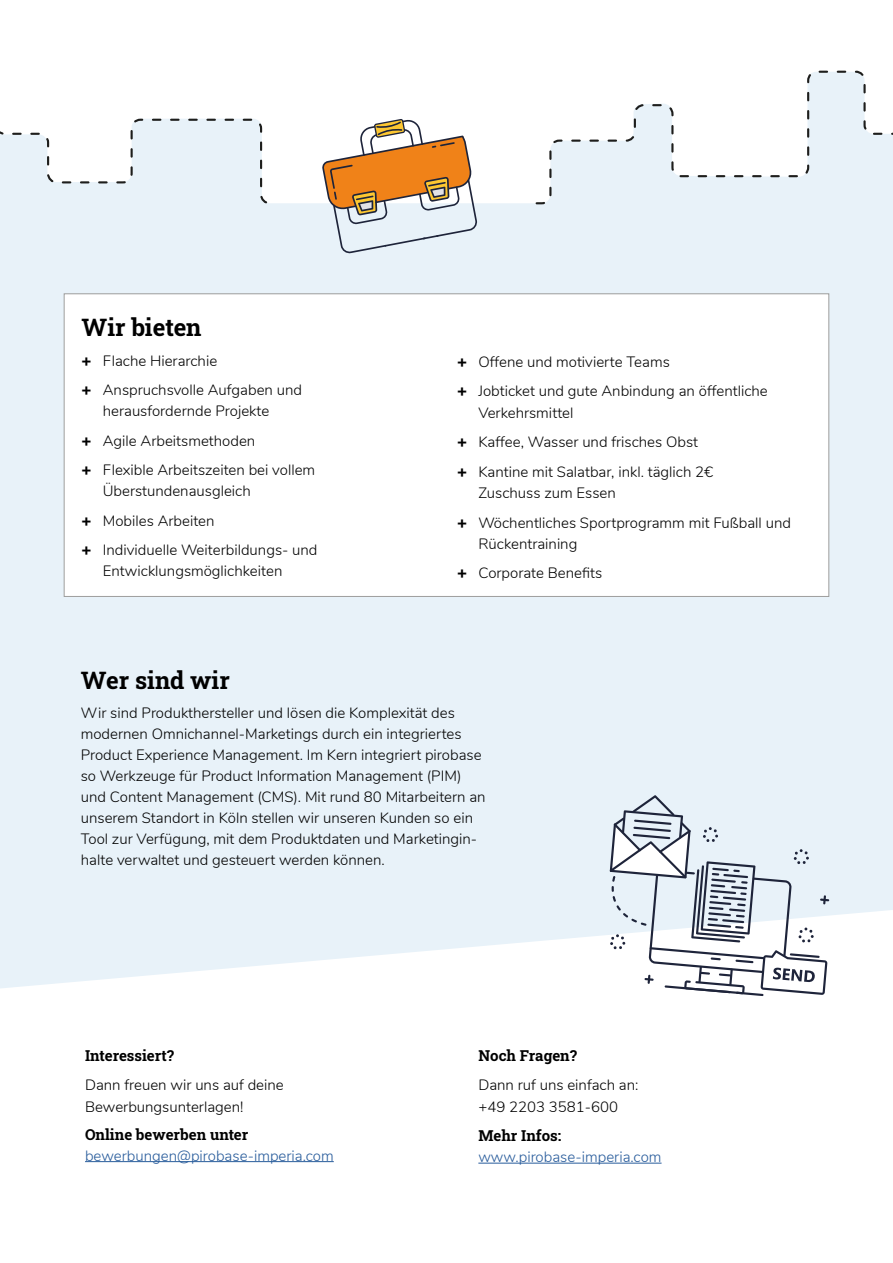
<style>
.page{position:relative;width:893px;height:1263px;background:#fff}
.page>*{position:absolute;margin:0;border:0;box-sizing:border-box;transform-origin:0 0}
.t1{font:24px "Roboto Slab";color:#000}
.t2{font:300 15px/29.5px "Nunito";color:#000}
.t3{font:300 15px "Nunito";color:#275b9b}
.t4{font:15px "Roboto Slab";color:#000}
.s1{font-family:"Avenir Next";font-weight:700}
</style>
<div class="page">
<div style="left:0;top:343px;width:893px;height:645px;background:#e8f2f9"></div>
<div style="left:0;top:203px;width:893px;height:140px;background:#e8f2f9"></div>
<svg style="left:534px;top:70px;width:359px;height:135px"></svg>
<svg style="left:0;top:118px;width:278px;height:87px"></svg>
<svg style="left:322px;top:119px;width:156px;height:135px"></svg>
<div style="left:64px;top:294px;width:765px;height:302px;background:#fff"></div>
<svg style="left:610px;top:795px;width:219px;height:201px"></svg>
<hr style="left:85px;top:1161px;width:249px;height:1px;background:#275b9b">
<hr style="left:478px;top:1163px;width:184px;height:1px;background:#275b9b">
<h1 class="t1" style="left:82px;top:311px;width:122px">Wir bieten</h1>
<p class="t2" style="left:82px;top:345px;width:222px"><span class="s1">+</span> Flache Hierarchie<br><span class="s1">+</span> Anspruchsvolle Aufgaben und</p>
<p class="t2" style="left:82px;top:395px;width:235px;text-indent:21px">herausfordernde Projekte<br><span class="s1">+</span> Agile Arbeitsmethoden<br><span class="s1">+</span> Flexible Arbeitszeiten bei vollem</p>
<p class="t2" style="left:82px;top:475px;width:238px;text-indent:21px">Überstundenausgleich<br><span class="s1">+</span> Mobiles Arbeiten<br><span class="s1">+</span> Individuelle Weiterbildungs- und</p>
<p class="t2" style="left:103px;top:556px;width:181px">Entwicklungsmöglichkeiten</p>
<p class="t2" style="left:457px;top:346px;width:312px"><span class="s1">+</span> Offene und motivierte Teams<br><span class="s1">+</span> Jobticket und gute Anbindung an öffentliche</p>
<p class="t2" style="left:457px;top:397px;width:258px;text-indent:21px">Verkehrsmittel<br><span class="s1">+</span> Kaffee, Wasser und frisches Obst<br><span class="s1">+</span> Kantine mit Salatbar, inkl. täglich 2€</p>
<p class="t2" style="left:457px;top:477px;width:335px;text-indent:21px">Zuschuss zum Essen<br><span class="s1">+</span> Wöchentliches Sportprogramm mit Fußball und</p>
<p class="t2" style="left:457px;top:528px;width:147px;text-align:center">Rückentraining<br><span class="s1">+</span> Corporate Benefits</p>
<h1 class="t1" style="left:81px;top:663px;width:150px">Wer sind wir</h1>
<p class="t2" style="left:81px;top:701px;width:406px;line-height:21px">Wir sind Produkthersteller und lösen die Komplexität des modernen Omnichannel-Marketings durch ein integriertes Product Experience Management. Im Kern integriert pirobase so Werkzeuge für Product Information Management (PIM) und Content Management (CMS). Mit rund 80 Mitarbeitern an unserem Standort in Köln stellen wir unseren Kunden so ein Tool zur Verfügung, mit dem Produktdaten und Marketingin&shy;halte verwaltet und gesteuert werden können.</p>
<p class="t4" style="left:85px;top:1045px;width:91px">Interessiert?</p>
<p class="t2" style="left:85px;top:1074px;width:200px;line-height:21px">Dann freuen wir uns auf deine<br>Bewerbungsunterlagen!</p>
<p class="t4" style="left:85px;top:1124px;width:165px">Online bewerben unter</p>
<p class="t3" style="left:85px;top:1144px;width:250px">bewerbungen@pirobase-imperia.com</p>
<p class="t4" style="left:478px;top:1045px;width:100px">Noch Fragen?</p>
<p class="t2" style="left:478px;top:1074px;width:162px;line-height:21px">Dann ruf uns einfach an: +49 2203 3581-600</p>
<p class="t4" style="left:478px;top:1125px;width:84px">Mehr Infos:</p>
<p class="t3" style="left:478px;top:1146px;width:185px">www.pirobase-imperia.com</p>
</div>
